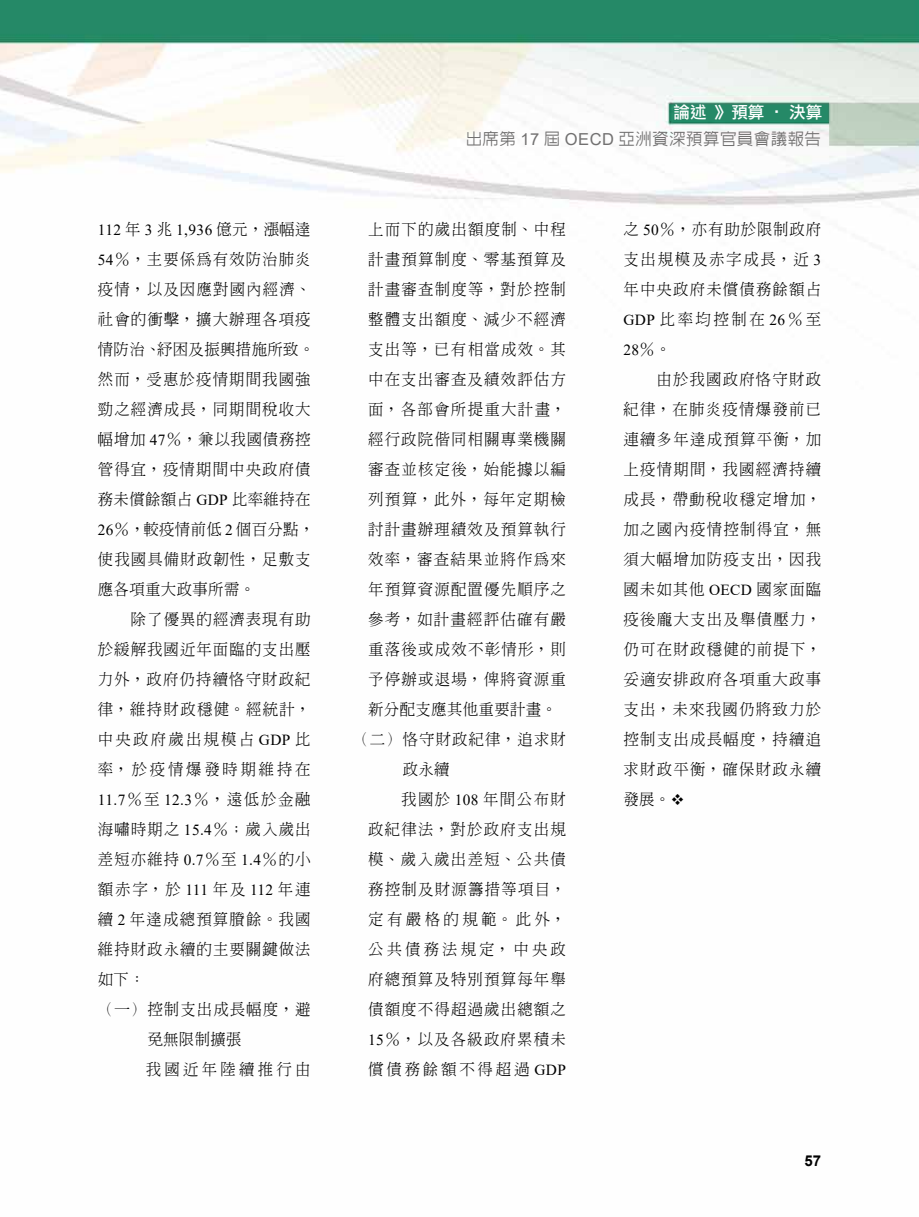
<style>
.page{position:relative;width:919px;height:1217px;background:#fff}
.page>*{position:absolute;margin:0;border:0;box-sizing:border-box;transform-origin:0 0}
.t1{font:500 16.5px "Lin Gothic";letter-spacing:.025em;color:#727171}
.t2{font:16.5px "DF Li Hei Md WIN BF";color:#fff}
.t3{font:300 15.3px/30px "Inn Ming";letter-spacing:.08em;color:#000;text-align:justify}
.t4{font:15.3px "Times New Roman";letter-spacing:.025em;color:#000}
.t5{font:300 15.3px "Inn Ming";letter-spacing:.145em;color:#000}
.t6{font:300 15.3px "Inn Ming";letter-spacing:.18em;color:#000}
.t7{font:300 15.3px "Inn Ming";letter-spacing:.025em;color:#000}
.t8{font:300 15.3px "Inn Ming";letter-spacing:.185em;color:#000}
.t9{font:300 15.3px "Inn Ming";letter-spacing:.225em;color:#000}
.t10{font:300 15.3px "Inn Ming";letter-spacing:.205em;color:#000}
.t11{font:300 15.3px "Inn Ming";letter-spacing:.215em;color:#000}
.t12{font:700 15px "Arial";color:#000}
.s1{font-family:"Inn Ming";font-weight:300}
.s2{font-family:"Times New Roman";font-weight:400}
.s3{font-family:"Arial";font-weight:400}
</style>
<div class="page">
<img style="left:0;top:0;width:918px;height:210px">
<p class="t4" style="left:98px;top:219px;width:214px">112 <span class="s1">年</span> 3 <span class="s1">兆</span> 1,936 <span class="s1">億元，漲幅達</span></p>
<p class="t3" style="left:98px;top:244px;width:218px;text-align:left"><span class="s2">54</span>％，主要係為有效防治肺炎疫情，以及因應對國內經濟、社會的衝擊，擴大辦理各項疫情防治、紓困及振興措施所致。然而，受惠於疫情期間我國強勁之經濟成長，同期間稅收大幅增加 <span class="s2">47</span>％，兼以我國債務控管得宜，疫情期間中央政府債務未償餘額占 <span class="s2">GDP</span> 比率維持在<br><span class="s2">26</span>％，較疫情前低 <span class="s2">2</span> 個百分點，使我國具備財政韌性，足敷支應各項重大政事所需。</p>
<p class="t3" style="left:131px;top:604px;width:181px">除了優異的經濟表現有助</p>
<p class="t3" style="left:98px;top:634px;width:214px">於緩解我國近年面臨的支出壓</p>
<p class="t3" style="left:98px;top:664px;width:214px">力外，政府仍持續恪守財政紀</p>
<p class="t3" style="left:98px;top:694px;width:214px">律，維持財政穩健。經統計，</p>
<p class="t5" style="left:98px;top:731px;width:214px">中央政府歲出規模占 <span class="s2">GDP</span> 比</p>
<p class="t6" style="left:98px;top:761px;width:214px">率，於疫情爆發時期維持在</p>
<p class="t3" style="left:98px;top:784px;width:214px"><span class="s2">11.7</span>％至 <span class="s2">12.3</span>％，遠低於金融</p>
<p class="t3" style="left:98px;top:814px;width:214px">海嘯時期之 <span class="s2">15.4</span>％；歲入歲出</p>
<p class="t3" style="left:98px;top:844px;width:214px">差短亦維持 <span class="s2">0.7</span>％至 <span class="s2">1.4</span>％的小</p>
<p class="t3" style="left:98px;top:874px;width:214px">額赤字，於 <span class="s2">111</span> 年及 <span class="s2">112</span> 年連</p>
<p class="t3" style="left:98px;top:904px;width:214px">續 <span class="s2">2</span> 年達成總預算賸餘。我國</p>
<p class="t3" style="left:98px;top:934px;width:214px">維持財政永續的主要關鍵做法</p>
<p class="t3" style="left:98px;top:964px;width:48px">如下：</p>
<p class="t3" style="left:98px;top:994px;width:214px">（一）控制支出成長幅度，避</p>
<p class="t3" style="left:147px;top:1024px;width:96px">免無限制擴張</p>
<p class="t11" style="left:146px;top:1061px;width:166px">我國近年陸續推行由</p>
<p class="t2" style="left:673px;top:104px;width:150px">論述 》預算 ‧ 決算</p>
<p class="t1" style="left:465px;top:130px;width:357px">出席第 <span class="s3">17</span> 屆 <span class="s3">OECD</span> 亞洲資深預算官員會議報告</p>
<p class="t3" style="left:368px;top:214px;width:199px">上而下的歲出額度制、中程</p>
<p class="t3" style="left:368px;top:244px;width:199px">計畫預算制度、零基預算及</p>
<p class="t3" style="left:368px;top:274px;width:199px">計畫審查制度等，對於控制</p>
<p class="t3" style="left:368px;top:304px;width:199px">整體支出額度、減少不經濟</p>
<p class="t3" style="left:368px;top:334px;width:199px">支出等，已有相當成效。其</p>
<p class="t3" style="left:368px;top:364px;width:199px">中在支出審查及績效評估方</p>
<p class="t3" style="left:368px;top:394px;width:199px">面，各部會所提重大計畫，</p>
<p class="t3" style="left:368px;top:424px;width:199px">經行政院偕同相關專業機關</p>
<p class="t3" style="left:368px;top:454px;width:199px">審查並核定後，始能據以編</p>
<p class="t3" style="left:368px;top:484px;width:199px">列預算，此外，每年定期檢</p>
<p class="t3" style="left:368px;top:514px;width:199px">討計畫辦理績效及預算執行</p>
<p class="t3" style="left:368px;top:544px;width:199px">效率，審查結果並將作為來</p>
<p class="t3" style="left:368px;top:574px;width:199px">年預算資源配置優先順序之</p>
<p class="t3" style="left:368px;top:604px;width:199px">參考，如計畫經評估確有嚴</p>
<p class="t3" style="left:368px;top:634px;width:199px">重落後或成效不彰情形，則</p>
<p class="t3" style="left:368px;top:664px;width:199px">予停辦或退場，俾將資源重</p>
<p class="t7" style="left:368px;top:701px;width:190px">新分配支應其他重要計畫。</p>
<p class="t3" style="left:353px;top:724px;width:214px">（二）恪守財政紀律，追求財</p>
<p class="t3" style="left:402px;top:754px;width:48px">政永續</p>
<p class="t3" style="left:401px;top:784px;width:166px">我國於 <span class="s2">108</span> 年間公布財</p>
<p class="t3" style="left:368px;top:814px;width:199px">政紀律法，對於政府支出規</p>
<p class="t3" style="left:368px;top:844px;width:199px">模、歲入歲出差短、公共債</p>
<p class="t3" style="left:368px;top:874px;width:199px">務控制及財源籌措等項目，</p>
<p class="t9" style="left:368px;top:911px;width:199px">定有嚴格的規範。此外，</p>
<p class="t10" style="left:368px;top:941px;width:199px">公共債務法規定，中央政</p>
<p class="t3" style="left:368px;top:964px;width:199px">府總預算及特別預算每年舉</p>
<p class="t3" style="left:368px;top:994px;width:199px">債額度不得超過歲出總額之</p>
<p class="t3" style="left:368px;top:1024px;width:199px"><span class="s2">15</span>％，以及各級政府累積未</p>
<p class="t8" style="left:368px;top:1061px;width:199px">償債務餘額不得超過 <span class="s2">GDP</span></p>
<p class="t3" style="left:623px;top:214px;width:199px">之 <span class="s2">50</span>％，亦有助於限制政府支出規模及赤字成長，近 <span class="s2">3</span>年中央政府未償債務餘額占<span class="s2">GDP</span> 比率均控制在 <span class="s2">26</span>％至</p>
<p class="t4" style="left:623px;top:339px;width:49px">28<span class="s1">％。</span></p>
<p class="t3" style="left:623px;top:364px;width:199px;text-indent:33px">由於我國政府恪守財政紀律，在肺炎疫情爆發前已連續多年達成預算平衡，加上疫情期間，我國經濟持續成長，帶動稅收穩定增加，加之國內疫情控制得宜，無須大幅增加防疫支出，因我國未如其他 <span class="s2">OECD</span> 國家面臨疫後龐大支出及舉債壓力，仍可在財政穩健的前提下，妥適安排政府各項重大政事支出，未來我國仍將致力於控制支出成長幅度，持續追求財政平衡，確保財政永續發展。❖</p>
<p class="t12" style="left:804px;top:1149px;width:18px">57</p>
</div>
